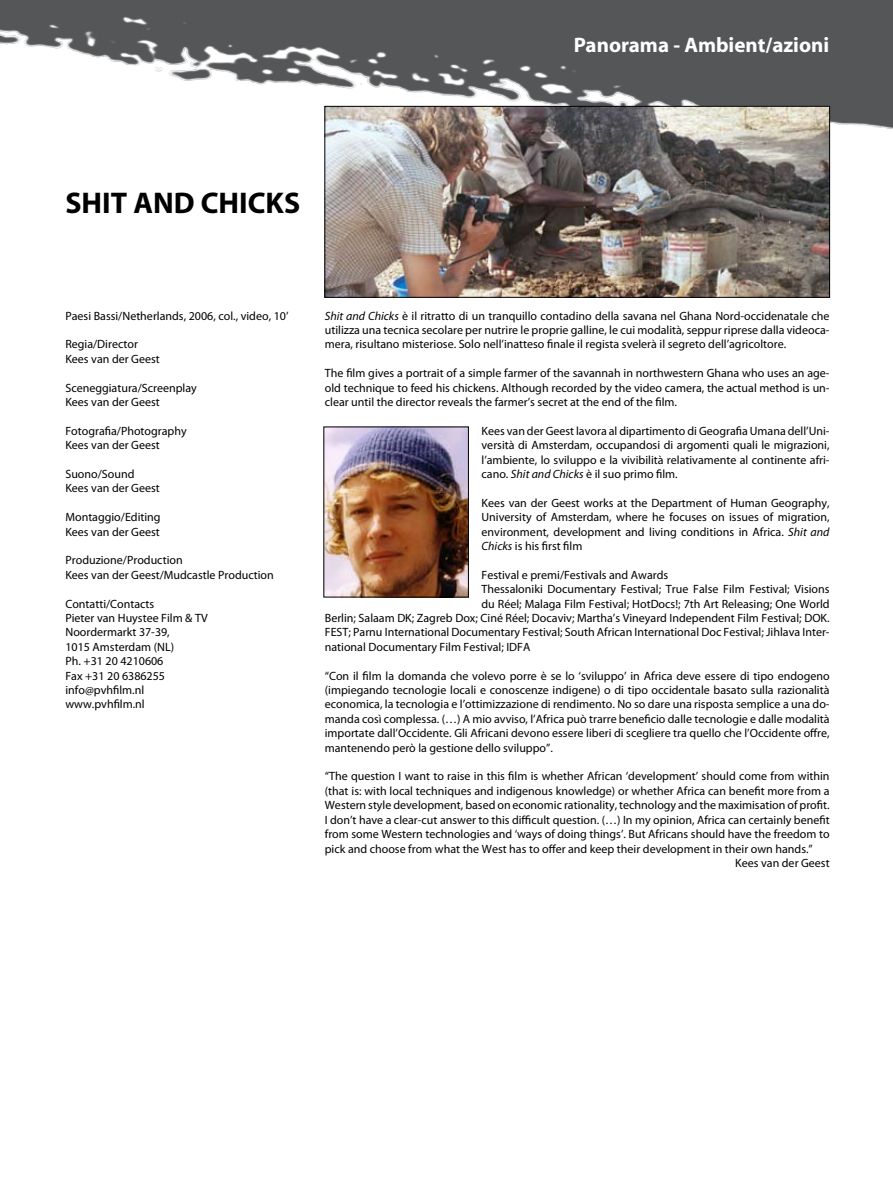
<style>
.page{position:relative;width:893px;height:1191px;background:#fff}
.page>*{position:absolute;margin:0;border:0;box-sizing:border-box;transform-origin:0 0}
.t1{font:700 30px "Myriad Pro";color:#000}
.t2{font:700 21px "Myriad";color:#fff}
.t3{font:12px/14.4px "Myriad Pro";color:#000}
.s1{font-style:italic}
</style>
<div class="page">
<img style="left:0;top:0;width:893px;height:140px">
<img style="left:326px;top:108px;width:502px;height:188px">
<div style="left:324px;top:106px;width:506px;height:192px;border:1px solid #000"></div>
<img style="left:325px;top:428px;width:142px;height:167px">
<div style="left:323px;top:426px;width:146px;height:171px;border:1px solid #000"></div>
<h2 class="t2" style="left:574px;top:34px;width:257px">Panorama - Ambient/azioni</h2>
<h1 class="t1" style="left:65px;top:186px;width:236px">SHIT AND CHICKS</h1>
<p class="t3" style="left:65px;top:308px;width:225px">Paesi Bassi/Netherlands, 2006, col., video, 10’</p>
<p class="t3" style="left:65px;top:337px;width:96px">Regia/Director<br>Kees van der Geest</p>
<p class="t3" style="left:65px;top:380px;width:133px">Sceneggiatura/Screenplay<br>Kees van der Geest</p>
<p class="t3" style="left:65px;top:424px;width:123px">Fotografia/Photography<br>Kees van der Geest</p>
<p class="t3" style="left:65px;top:467px;width:96px">Suono/Sound<br>Kees van der Geest</p>
<p class="t3" style="left:65px;top:510px;width:97px">Montaggio/Editing<br>Kees van der Geest</p>
<p class="t3" style="left:65px;top:553px;width:210px">Produzione/Production<br>Kees van der Geest/Mudcastle Production</p>
<p class="t3" style="left:65px;top:596px;width:144px">Contatti/Contacts<br>Pieter van Huystee Film &amp; TV<br>Noordermarkt 37-39,<br>1015 Amsterdam (NL)<br>Ph. +31 20 4210606<br>Fax +31 20 6386255 info@pvhfilm.nl www.pvhfilm.nl</p>
<p class="t3" style="left:325px;top:308px;width:506px;text-align:justify"><span class="s1">Shit and Chicks</span> è il ritratto di un tranquillo contadino della savana nel Ghana Nord-occidenatale che utilizza una tecnica secolare per nutrire le proprie galline, le cui modalità, seppur riprese dalla videoca&shy;mera, risultano misteriose. Solo nell’inatteso finale il regista svelerà il segreto dell’agricoltore.</p>
<p class="t3" style="left:325px;top:366px;width:506px;text-align:justify">The film gives a portrait of a simple farmer of the savannah in northwestern Ghana who uses an age&shy;old technique to feed his chickens. Although recorded by the video camera, the actual method is un&shy;clear until the director reveals the farmer’s secret at the end of the film.</p>
<p class="t3" style="left:482px;top:424px;width:350px;text-align:justify">Kees van der Geest lavora al dipartimento di Geografia Umana dell’Uni&shy;versità di Amsterdam, occupandosi di argomenti quali le migrazioni, l’ambiente, lo sviluppo e la vivibilità relativamente al continente afri&shy;cano. <span class="s1">Shit and Chicks</span> è il suo primo film.</p>
<p class="t3" style="left:482px;top:496px;width:350px;text-align:justify">Kees van der Geest works at the Department of Human Geography, University of Amsterdam, where he focuses on issues of migration, environment, development and living conditions in Africa. <span class="s1">Shit and Chicks</span> is his first film</p>
<p class="t3" style="left:482px;top:568px;width:188px">Festival e premi/Festivals and Awards</p>
<p class="t3" style="left:482px;top:582px;width:350px">Thessaloniki Documentary Festival; True False Film Festival; Visions</p>
<p class="t3" style="left:482px;top:596px;width:350px">du Réel; Malaga Film Festival; HotDocs!; 7th Art Releasing; One World</p>
<p class="t3" style="left:325px;top:611px;width:506px">Berlin; Salaam DK; Zagreb Dox; Ciné Réel; Docaviv; Martha’s Vineyard Independent Film Festival; DOK.</p>
<p class="t3" style="left:325px;top:625px;width:506px">FEST; Parnu International Documentary Festival; South African International Doc Festival; Jihlava Inter-</p>
<p class="t3" style="left:325px;top:640px;width:207px">national Documentary Film Festival; IDFA</p>
<p class="t3" style="left:325px;top:668px;width:506px;text-align:justify">“Con il film la domanda che volevo porre è se lo ‘sviluppo’ in Africa deve essere di tipo endogeno (impiegando tecnologie locali e conoscenze indigene) o di tipo occidentale basato sulla razionalità economica, la tecnologia e l’ottimizzazione di rendimento. No so dare una risposta semplice a una do&shy;manda così complessa. (…) A mio avviso, l’Africa può trarre beneficio dalle tecnologie e dalle modalità importate dall’Occidente. Gli Africani devono essere liberi di scegliere tra quello che l’Occidente offre, mantenendo però la gestione dello sviluppo”.</p>
<p class="t3" style="left:325px;top:769px;width:506px">“The question I want to raise in this film is whether African ‘development’ should come from within</p>
<p class="t3" style="left:325px;top:784px;width:506px">(that is: with local techniques and indigenous knowledge) or whether Africa can benefit more from a</p>
<p class="t3" style="left:325px;top:798px;width:506px">Western style development, based on economic rationality, technology and the maximisation of profit.</p>
<p class="t3" style="left:325px;top:812px;width:506px">I don’t have a clear-cut answer to this difficult question. (…) In my opinion, Africa can certainly benefit</p>
<p class="t3" style="left:325px;top:827px;width:506px">from some Western technologies and ‘ways of doing things’. But Africans should have the freedom to</p>
<p class="t3" style="left:325px;top:841px;width:489px">pick and choose from what the West has to offer and keep their development in their own hands.”</p>
<p class="t3" style="left:735px;top:856px;width:96px">Kees van der Geest</p>
</div>
